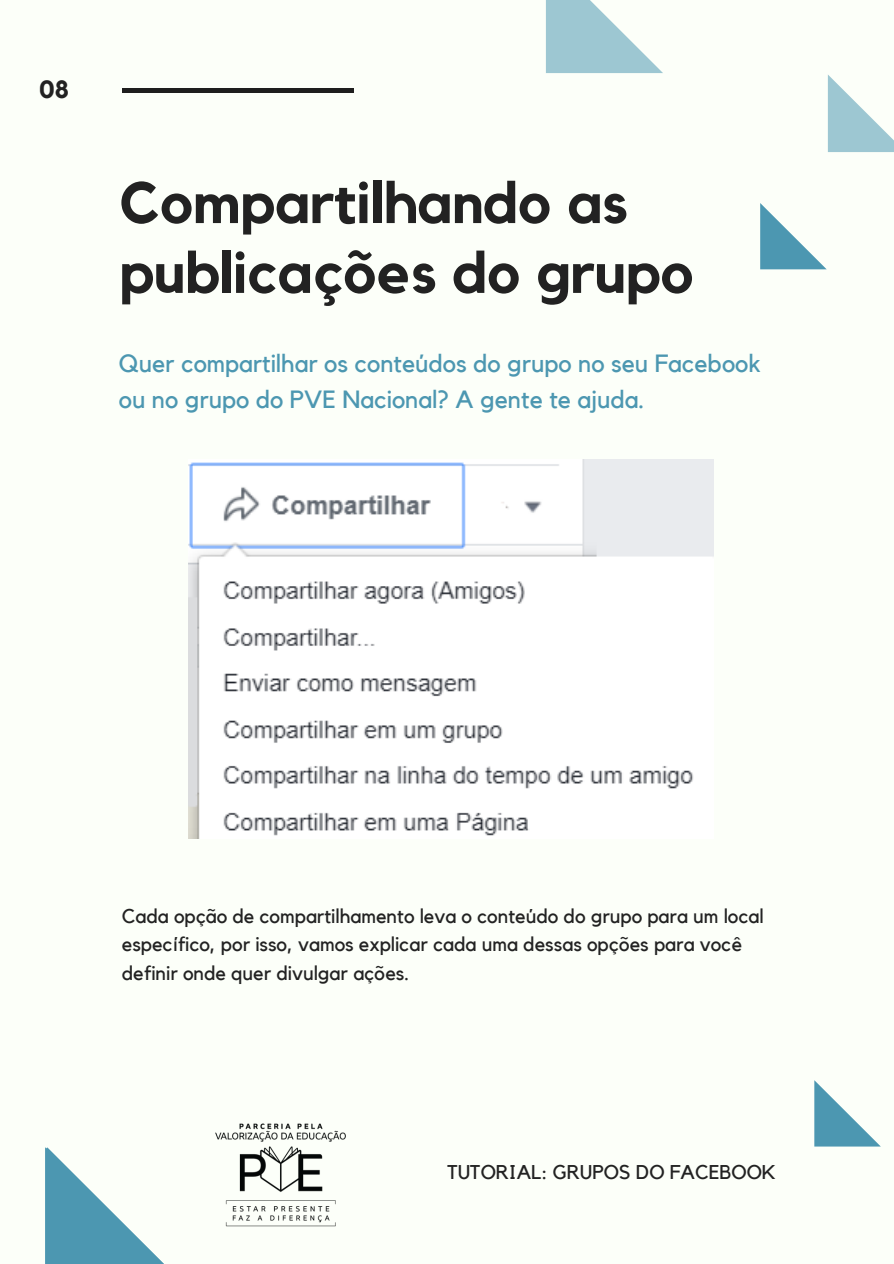
<style>
.page{position:relative;width:894px;height:1264px;background:#fff}
.page>*{position:absolute;margin:0;border:0;box-sizing:border-box;transform-origin:0 0}
.t1{font:700 57.9px/69.8px "Kollektif";color:#222}
.t2{font:24.9px/36px "Kollektif";color:#4c97b1}
.t3{font:700 24.9px "Kollektif";color:#222}
.t4{font:19.8px/28.2px "Kollektif";color:#222}
</style>
<div class="page">
<div style="left:0;top:0;width:893px;height:1263px;background:#fcfff9"></div>
<svg style="left:760px;top:203px;width:66px;height:66px"></svg>
<svg style="left:546px;top:0;width:117px;height:73px"></svg>
<svg style="left:814px;top:1080px;width:66px;height:66px"></svg>
<hr style="left:122px;top:88px;width:231px;height:4px;background:#1e1e1e">
<svg style="left:827px;top:75px;width:66px;height:77px"></svg>
<svg style="left:45px;top:1147px;width:118px;height:116px"></svg>
<img style="left:215px;top:1123px;width:131px;height:104px">
<img style="left:189px;top:459px;width:524px;height:379px">
<p class="t3" style="left:39px;top:78px;width:31px">08</p>
<h1 class="t1" style="left:119px;top:170px;width:575px">Compartilhando as publicações do grupo</h1>
<p class="t2" style="left:119px;top:346px;width:643px">Quer compartilhar os conteúdos do grupo no seu Facebook ou no grupo do PVE Nacional? A gente te ajuda.</p>
<p class="t4" style="left:122px;top:903px;width:643px">Cada opção de compartilhamento leva o conteúdo do grupo para um local específico, por isso, vamos explicar cada uma dessas opções para você definir onde quer divulgar ações.</p>
<p class="t4" style="left:447px;top:1158px;width:330px">TUTORIAL: GRUPOS DO FACEBOOK</p>
</div>
